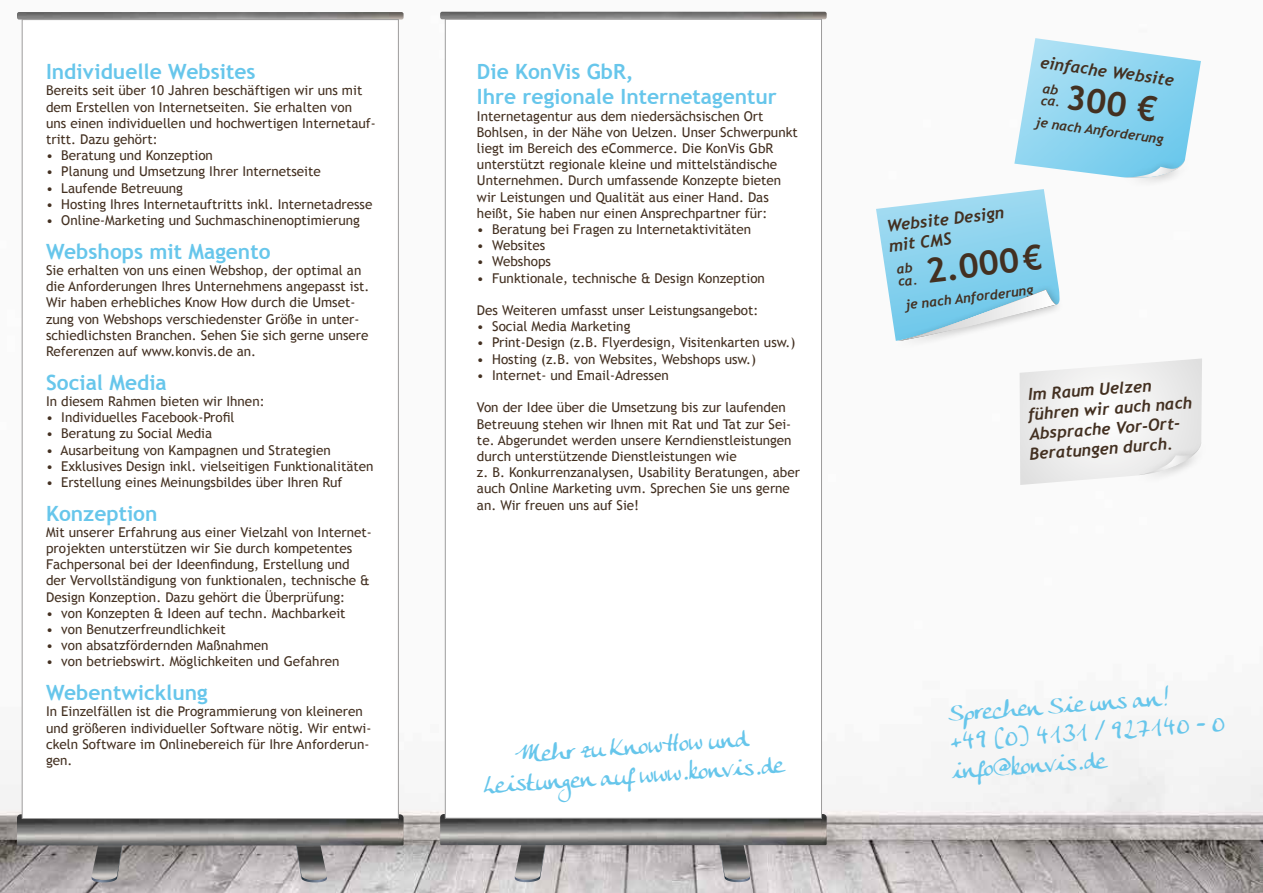
<style>
.page{position:relative;width:1263px;height:893px;background:#fff}
.page>*{position:absolute;margin:0;border:0;box-sizing:border-box;transform-origin:0 0}
.t1{font:700 34.5px "Trebuchet MS";color:#433021}
.t2{font:24px/28.8px "Anke Calligraphic FG";color:#67c6eb}
.t3{font:700 21px/25.2px "Trebuchet MS";color:#67c6eb}
.t4{font:italic 700 16.5px/19.8px "Trebuchet";color:#433021}
.t5{font:13.5px/16.2px "Trebuchet MS";color:#433021}
.t6{font:italic 700 13.5px/12px "Trebuchet";color:#433021}
</style>
<div class="page">
<img style="left:0;top:11px;width:1263px;height:882px">
<svg style="left:292px;top:845px;width:35px;height:37px"></svg>
<svg style="left:92px;top:845px;width:35px;height:37px"></svg>
<img style="left:17px;top:814px;width:387px;height:31px">
<img style="left:17px;top:12px;width:387px;height:8px">
<div style="left:22px;top:20px;width:376px;height:798px;background:#fff"></div>
<svg style="left:715px;top:845px;width:35px;height:37px"></svg>
<svg style="left:515px;top:845px;width:36px;height:37px"></svg>
<img style="left:440px;top:814px;width:387px;height:31px">
<img style="left:440px;top:12px;width:387px;height:7px">
<div style="left:445px;top:19px;width:376px;height:799px;background:#fff"></div>
<img style="left:876px;top:189px;width:183px;height:152px">
<img style="left:1014px;top:38px;width:187px;height:141px">
<div style="left:1118px;top:155px;width:75px;height:34px;background:#000;opacity:.25"></div>
<svg style="left:1122px;top:159px;width:63px;height:22px"></svg>
<div style="left:1131px;top:438px;width:79px;height:47px;background:#fafafa"></div>
<svg style="left:1019px;top:358px;width:183px;height:127px"></svg>
<div style="left:892px;top:284px;width:172px;height:66px;background:#000;opacity:.25"></div>
<svg style="left:896px;top:290px;width:161px;height:51px"></svg>
<h3 class="t3" style="left:46px;top:59px;width:211px">Individuelle Websites</h3>
<p class="t5" style="left:46px;top:83px;width:331px">Bereits seit über 10 Jahren beschäftigen wir uns mit dem Erstellen von Internetseiten. Sie erhalten von<br>uns einen individuellen und hochwertigen Internetauf&shy;tritt. Dazu gehört:</p>
<p class="t5" style="left:46px;top:148px;width:168px">• Beratung und Konzeption</p>
<p class="t5" style="left:46px;top:164px;width:276px">• Planung und Umsetzung Ihrer Internetseite</p>
<p class="t5" style="left:46px;top:180px;width:138px">• Laufende Betreuung</p>
<p class="t5" style="left:46px;top:196px;width:328px">• Hosting Ihres Internetauftritts inkl. Internetadresse</p>
<p class="t5" style="left:46px;top:212px;width:315px">• Online-Marketing und Suchmaschinenoptimierung</p>
<h3 class="t3" style="left:46px;top:239px;width:226px">Webshops mit Magento</h3>
<p class="t5" style="left:46px;top:262px;width:325px">Sie erhalten von uns einen Webshop, der optimal an die Anforderungen Ihres Unternehmens angepasst ist.<br>Wir haben erhebliches Know How durch die Umset&shy;zung von Webshops verschiedenster Größe in unter&shy;schiedlichsten Branchen. Sehen Sie sich gerne unsere Referenzen auf www.konvis.de an.</p>
<h3 class="t3" style="left:46px;top:370px;width:122px">Social Media</h3>
<p class="t5" style="left:46px;top:393px;width:220px">In diesem Rahmen bieten wir Ihnen:</p>
<p class="t5" style="left:46px;top:409px;width:190px">• Individuelles Facebook-Profil</p>
<p class="t5" style="left:46px;top:426px;width:168px">• Beratung zu Social Media</p>
<p class="t5" style="left:46px;top:442px;width:286px">• Ausarbeitung von Kampagnen und Strategien</p>
<p class="t5" style="left:46px;top:458px;width:329px">• Exklusives Design inkl. vielseitigen Funktionalitäten</p>
<p class="t5" style="left:46px;top:474px;width:298px">• Erstellung eines Meinungsbildes über Ihren Ruf</p>
<h3 class="t3" style="left:46px;top:501px;width:113px">Konzeption</h3>
<p class="t5" style="left:46px;top:524px;width:327px">Mit unserer Erfahrung aus einer Vielzahl von Internet&shy;projekten unterstützen wir Sie durch kompetentes Fachpersonal bei der Ideenfindung, Erstellung und der Vervollständigung von funktionalen, technische &amp; Design Konzeption. Dazu gehört die Überprüfung:</p>
<p class="t5" style="left:46px;top:605px;width:301px">• von Konzepten &amp; Ideen auf techn. Machbarkeit</p>
<p class="t5" style="left:46px;top:621px;width:181px">• von Benutzerfreundlichkeit</p>
<p class="t5" style="left:46px;top:637px;width:224px">• von absatzfördernden Maßnahmen</p>
<p class="t5" style="left:46px;top:654px;width:295px">• von betriebswirt. Möglichkeiten und Gefahren</p>
<h3 class="t3" style="left:46px;top:680px;width:163px">Webentwicklung</h3>
<p class="t5" style="left:46px;top:704px;width:327px">In Einzelfällen ist die Programmierung von kleineren und größeren individueller Software nötig. Wir entwi&shy;ckeln Software im Onlinebereich für Ihre Anforderun&shy;gen.</p>
<h3 class="t3" style="left:477px;top:59px;width:301px">Die KonVis GbR,<br>Ihre regionale Internetagentur</h3>
<p class="t5" style="left:477px;top:108px;width:322px">Internetagentur aus dem niedersächsischen Ort Bohlsen, in der Nähe von Uelzen. Unser Schwerpunkt liegt im Bereich des eCommerce. Die KonVis GbR unterstützt regionale kleine und mittelständische Unternehmen. Durch umfassende Konzepte bieten wir Leistungen und Qualität aus einer Hand. Das heißt, Sie haben nur einen Ansprechpartner für:</p>
<p class="t5" style="left:477px;top:221px;width:276px">• Beratung bei Fragen zu Internetaktivitäten</p>
<p class="t5" style="left:477px;top:238px;width:70px">• Websites</p>
<p class="t5" style="left:477px;top:254px;width:76px">• Webshops</p>
<p class="t5" style="left:477px;top:270px;width:289px">• Funktionale, technische &amp; Design Konzeption</p>
<p class="t5" style="left:477px;top:302px;width:283px">Des Weiteren umfasst unser Leistungsangebot:</p>
<p class="t5" style="left:477px;top:319px;width:155px">• Social Media Marketing</p>
<p class="t5" style="left:477px;top:335px;width:320px">• Print-Design (z.B. Flyerdesign, Visitenkarten usw.)</p>
<p class="t5" style="left:477px;top:351px;width:281px">• Hosting (z.B. von Websites, Webshops usw.)</p>
<p class="t5" style="left:477px;top:367px;width:193px">• Internet- und Email-Adressen</p>
<p class="t5" style="left:477px;top:400px;width:325px">Von der Idee über die Umsetzung bis zur laufenden Betreuung stehen wir Ihnen mit Rat und Tat zur Sei&shy;te. Abgerundet werden unsere Kerndienstleistungen durch unterstützende Dienstleistungen wie<br>z. B. Konkurrenzanalysen, Usability Beratungen, aber auch Online Marketing uvm. Sprechen Sie uns gerne an. Wir freuen uns auf Sie!</p>
<h2 class="t2" style="left:480px;top:742px;width:302px;text-align:center;rotate:-4deg">Mehr zu KnowHow und<br>Leistungen auf www.konvis.de</h2>
<p class="t4" style="left:1042px;top:52px;width:136px;rotate:8deg">einfache Website</p>
<p class="t6" style="left:1043px;top:82px;width:21px;rotate:7deg">ab ca.</p>
<p class="t6" style="left:1036px;top:117px;width:131px;rotate:7deg">je nach Anforderung</p>
<h1 class="t1" style="left:1070px;top:76px;width:93px;rotate:8deg">300 €</h1>
<p class="t4" style="left:885px;top:217px;width:120px;rotate:-7deg">Website Design mit CMS</p>
<p class="t6" style="left:896px;top:264px;width:21px;rotate:-7deg">ab ca.</p>
<p class="t6" style="left:904px;top:299px;width:131px;rotate:-7deg">je nach Anforderung</p>
<h1 class="t1" style="left:923px;top:249px;width:119px;rotate:-7deg">2.000€</h1>
<p class="t4" style="left:1025px;top:385px;width:167px;rotate:-4deg">Im Raum Uelzen führen wir auch nach<br>Absprache Vor-Ort-<br>Beratungen durch.</p>
<h2 class="t2" style="left:947px;top:698px;width:277px;rotate:-4deg">Sprechen Sie uns an!<br>+49 (0) 4131 / 927140 - 0 info@konvis.de</h2>
</div>
